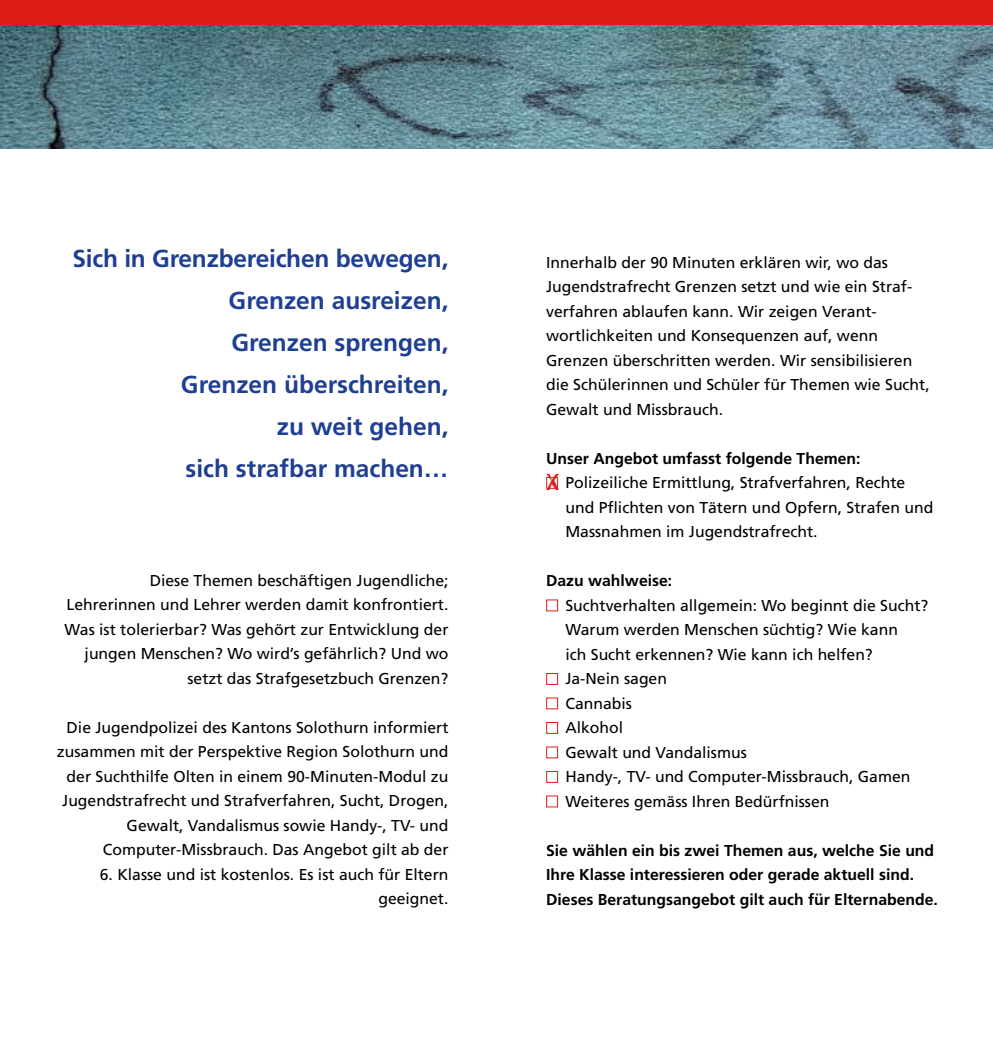
<style>
.page{position:relative;width:993px;height:1042px;background:#fff}
.page>*{position:absolute;margin:0;border:0;box-sizing:border-box;transform-origin:0 0}
.t1{font:700 24.5px/42px "Frutiger";color:#1e3f92;text-align:right}
.t2{font:21.88px "Assuri";color:#de1d19;scale:.72 1}
.t3{font:15.75px/24.5px "Frutiger";color:#000;text-align:right}
.t4{font:700 15.75px/24.5px "Frutiger";color:#000}
</style>
<div class="page">
<div style="left:546px;top:477px;width:12px;height:12px;border:1px solid #de1d19"></div>
<div style="left:546px;top:599px;width:12px;height:12px;border:1px solid #de1d19"></div>
<div style="left:546px;top:673px;width:12px;height:12px;border:1px solid #de1d19"></div>
<div style="left:546px;top:697px;width:12px;height:12px;border:1px solid #de1d19"></div>
<div style="left:546px;top:722px;width:12px;height:12px;border:1px solid #de1d19"></div>
<div style="left:546px;top:746px;width:12px;height:12px;border:1px solid #de1d19"></div>
<div style="left:546px;top:771px;width:12px;height:12px;border:1px solid #de1d19"></div>
<div style="left:546px;top:795px;width:12px;height:12px;border:1px solid #de1d19"></div>
<img style="left:0;top:25px;width:992px;height:124px">
<div style="left:0;top:0;width:992px;height:25px;background:#de1d19"></div>
<h1 class="t1" style="left:72px;top:237px;width:377px">Sich in Grenzbereichen bewegen,<br>Grenzen ausreizen,<br>Grenzen sprengen,<br>Grenzen überschreiten,<br>zu weit gehen,<br>sich strafbar machen…</h1>
<p class="t3" style="left:64px;top:568px;width:385px">Diese Themen beschäftigen Jugendliche; Lehrerinnen und Lehrer werden damit konfrontiert.<br>Was ist tolerierbar? Was gehört zur Entwicklung der jungen Menschen? Wo wird’s gefährlich? Und wo setzt das Strafgesetzbuch Grenzen?</p>
<p class="t3" style="left:57px;top:715px;width:393px">Die Jugendpolizei des Kantons Solothurn informiert zusammen mit der Perspektive Region Solothurn und der Suchthilfe Olten in einem 90-Minuten-Modul zu Jugendstrafrecht und Strafverfahren, Sucht, Drogen, Gewalt, Vandalismus sowie Handy-, TV- und Computer-Missbrauch. Das Angebot gilt ab der</p>
<p class="t3" style="left:100px;top:862px;width:350px">6. Klasse und ist kostenlos. Es ist auch für Eltern geeignet.</p>
<p class="t3" style="left:546px;top:250px;width:385px;text-align:left">Innerhalb der 90 Minuten erklären wir, wo das Jugendstrafrecht Grenzen setzt und wie ein Straf&shy;verfahren ablaufen kann. Wir zeigen Verant&shy;wortlichkeiten und Konsequenzen auf, wenn Grenzen überschritten werden. Wir sensibilisieren die Schülerinnen und Schüler für Themen wie Sucht, Gewalt und Missbrauch.</p>
<p class="t4" style="left:546px;top:446px;width:316px">Unser Angebot umfasst folgende Themen:</p>
<p class="t3" style="left:565px;top:470px;width:369px;text-align:left">Polizeiliche Ermittlung, Strafverfahren, Rechte und Pflichten von Tätern und Opfern, Strafen und<br>Massnahmen im Jugendstrafrecht.</p>
<p class="t4" style="left:546px;top:568px;width:128px">Dazu wahlweise:</p>
<p class="t3" style="left:565px;top:593px;width:364px;text-align:left">Suchtverhalten allgemein: Wo beginnt die Sucht?<br>Warum werden Menschen süchtig? Wie kann<br>ich Sucht erkennen? Wie kann ich helfen?<br>Ja-Nein sagen<br>Cannabis<br>Alkohol<br>Gewalt und Vandalismus<br>Handy-, TV- und Computer-Missbrauch, Gamen<br>Weiteres gemäss Ihren Bedürfnissen</p>
<p class="t4" style="left:546px;top:838px;width:393px">Sie wählen ein bis zwei Themen aus, welche Sie und<br>Ihre Klasse interessieren oder gerade aktuell sind.<br>Dieses Beratungsangebot gilt auch für Elternabende.</p>
<h2 class="t2" style="left:546px;top:470px;width:20px">x</h2>
</div>
